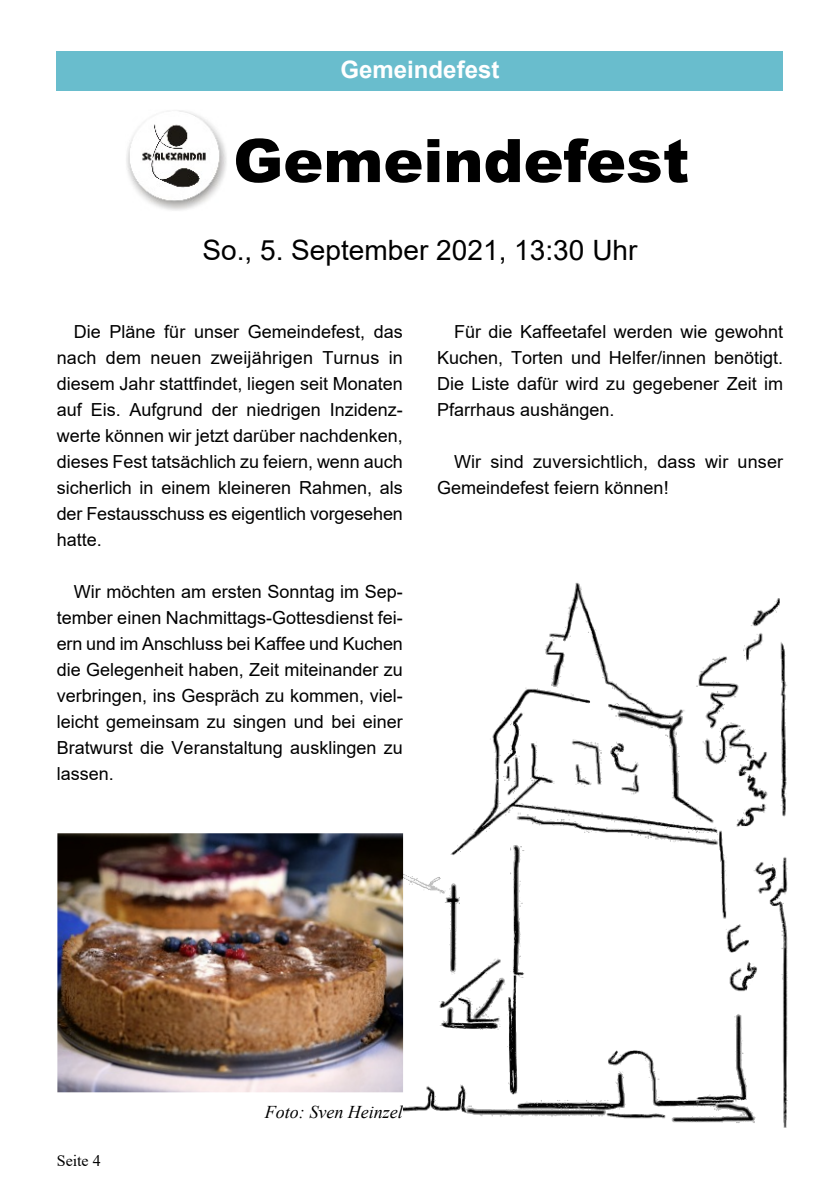
<style>
.page{position:relative;width:840px;height:1191px;background:#fff}
.page>*{position:absolute;margin:0;border:0;box-sizing:border-box;transform-origin:0 0}
.t1{font:900 60px "Arial";color:#000}
.t2{font:28px "Arial";color:#000}
.t3{font:700 24px "Arial";color:#fff}
.t4{font:18px/26px "Arial";color:#000;text-align:justify}
.t5{font:italic 18px "Times New Roman";color:#000}
.t6{font:16px "Times New Roman";color:#000}
</style>
<div class="page">
<img style="left:402px;top:582px;width:386px;height:546px">
<div style="left:57px;top:51px;width:725px;height:39px;background:#69bdcd"></div>
<img style="left:126px;top:110px;width:101px;height:101px">
<img style="left:57px;top:833px;width:346px;height:259px">
<h3 class="t3" style="left:340px;top:61px;width:160px">Gemeindefest</h3>
<h1 class="t1" style="left:233px;top:139px;width:457px">Gemeindefest</h1>
<h2 class="t2" style="left:202px;top:240px;width:436px">So., 5. September 2021, 13:30 Uhr</h2>
<p class="t4" style="left:57px;top:320px;width:347px;text-indent:17px">Die Pläne für unser Gemeindefest, das nach dem neuen zweijährigen Turnus in diesem Jahr stattfindet, liegen seit Monaten auf Eis. Aufgrund der niedrigen Inzidenz&shy;werte können wir jetzt darüber nachdenken, dieses Fest tatsächlich zu feiern, wenn auch sicherlich in einem kleineren Rahmen, als der Festausschuss es eigentlich vorgesehen hatte.</p>
<p class="t4" style="left:57px;top:580px;width:347px;text-indent:17px">Wir möchten am ersten Sonntag im Sep&shy;tember einen Nachmittags-Gottesdienst fei&shy;ern und im Anschluss bei Kaffee und Kuchen die Gelegenheit haben, Zeit miteinander zu verbringen, ins Gespräch zu kommen, viel&shy;leicht gemeinsam zu singen und bei einer Bratwurst die Veranstaltung ausklingen zu lassen.</p>
<p class="t4" style="left:437px;top:320px;width:347px;text-indent:17px">Für die Kaffeetafel werden wie gewohnt Kuchen, Torten und Helfer/innen benötigt.<br>Die Liste dafür wird zu gegebener Zeit im Pfarrhaus aushängen.</p>
<p class="t4" style="left:437px;top:450px;width:347px;text-indent:17px">Wir sind zuversichtlich, dass wir unser<br>Gemeindefest feiern können!</p>
<p class="t6" style="left:57px;top:1155px;width:45px">Seite 4</p>
<p class="t5" style="left:264px;top:1106px;width:140px">Foto: Sven Heinzel</p>
</div>
